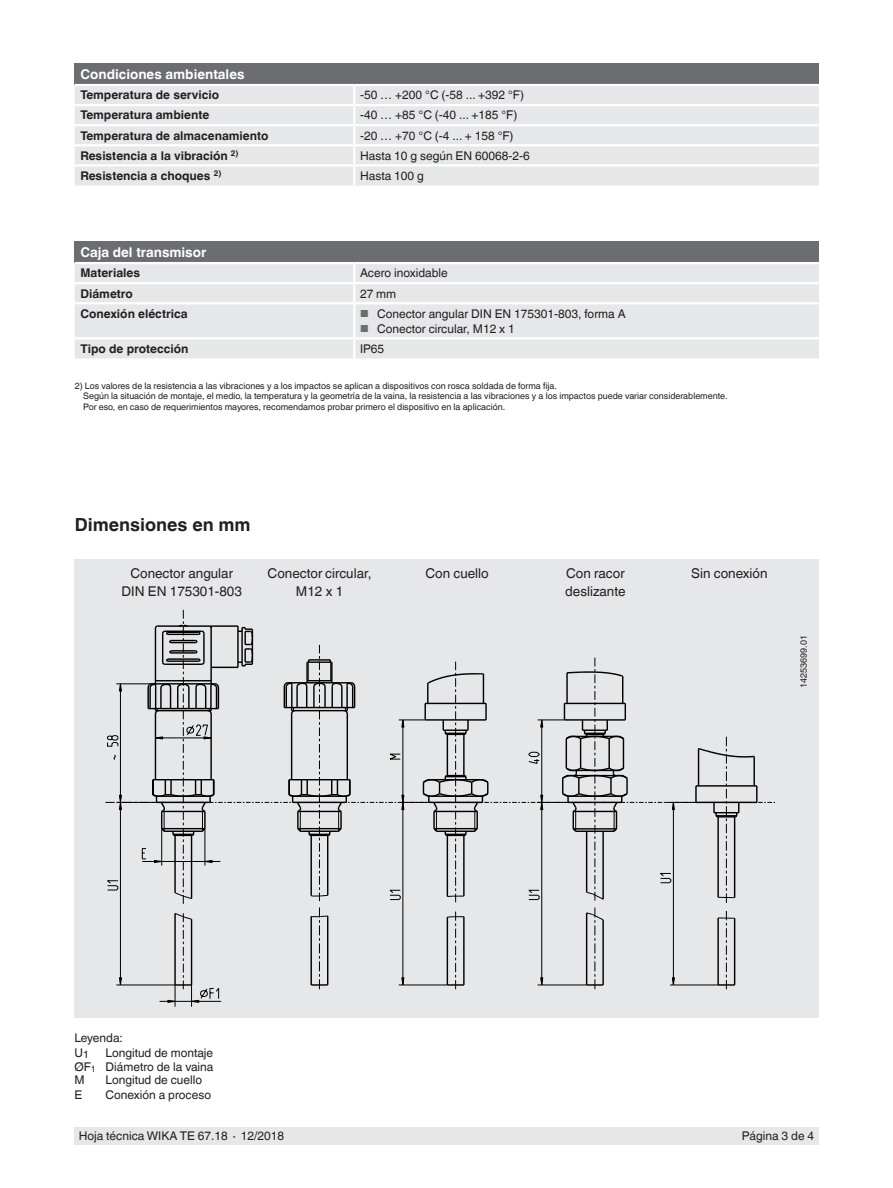
<style>
.page{position:relative;width:893px;height:1188px;background:#fff}
.page>*{position:absolute;margin:0;border:0;box-sizing:border-box;transform-origin:0 0}
.t1{font:700 18px "Helvetica World";color:#231f20}
.t2{font:13.5px/18px "Helvetica World";color:#231f20;text-align:center}
.t3{font:700 13.5px "Helvetica World";color:#fff}
.t4{font:12px/14px "Helvetica World";color:#231f20}
.t5{font:700 12px "Helvetica World";color:#231f20}
.t6{font:9px/10.5px "Helvetica World";color:#231f20}
.s1{font-size:10.2px;color:#6c6d70}
</style>
<div class="page">
<div style="left:74px;top:1128px;width:745px;height:17px;background:#e6e7e9"></div>
<div style="left:75px;top:559px;width:744px;height:459px;background:#e6e7e9"></div>
<svg style="left:105px;top:610px;width:670px;height:397px"></svg>
<div style="left:75px;top:64px;width:744px;height:21px;background:#6c6d70"></div>
<div style="left:75px;top:86px;width:744px;height:100px;background:#e6e7e9"></div>
<hr style="left:75px;top:144px;width:279px;height:2px;background:#fff">
<hr style="left:354px;top:144px;width:465px;height:2px;background:#fff">
<hr style="left:75px;top:164px;width:279px;height:3px;background:#fff">
<hr style="left:75px;top:84px;width:279px;height:2px;background:#fff">
<hr style="left:354px;top:84px;width:465px;height:2px;background:#fff">
<hr style="left:75px;top:104px;width:279px;height:2px;background:#fff">
<hr style="left:354px;top:104px;width:465px;height:2px;background:#fff">
<hr style="left:75px;top:124px;width:279px;height:2px;background:#fff">
<hr style="left:354px;top:124px;width:465px;height:2px;background:#fff">
<hr style="left:354px;top:164px;width:465px;height:3px;background:#fff">
<svg style="left:353px;top:86px;width:2px;height:100px"></svg>
<div style="left:75px;top:242px;width:744px;height:21px;background:#6c6d70"></div>
<div style="left:75px;top:264px;width:744px;height:94px;background:#e6e7e9"></div>
<hr style="left:75px;top:282px;width:279px;height:2px;background:#fff">
<hr style="left:354px;top:282px;width:465px;height:2px;background:#fff">
<svg style="left:353px;top:264px;width:2px;height:38px"></svg>
<hr style="left:75px;top:302px;width:279px;height:2px;background:#fff">
<hr style="left:354px;top:302px;width:465px;height:2px;background:#fff">
<hr style="left:353px;top:304px;width:2px;height:33px;background:#fff">
<hr style="left:75px;top:337px;width:279px;height:2px;background:#fff">
<hr style="left:354px;top:337px;width:465px;height:2px;background:#fff">
<svg style="left:353px;top:339px;width:2px;height:19px"></svg>
<hr style="left:75px;top:262px;width:279px;height:2px;background:#fff">
<hr style="left:354px;top:262px;width:465px;height:2px;background:#fff">
<h2 class="t3" style="left:80px;top:67px;width:166px">Condiciones ambientales</h2>
<h3 class="t5" style="left:80px;top:88px;width:140px">Temperatura de servicio</h3>
<h3 class="t4" style="left:360px;top:88px;width:166px">-50 … +200 °C (-58 ... +392 °F)</h3>
<h3 class="t5" style="left:80px;top:108px;width:130px">Temperatura ambiente</h3>
<h3 class="t4" style="left:360px;top:108px;width:159px">-40 … +85 °C (-40 ... +185 °F)</h3>
<h3 class="t5" style="left:80px;top:128px;width:190px">Temperatura de almacenamiento</h3>
<h3 class="t4" style="left:360px;top:128px;width:155px">-20 … +70 °C (-4 ... + 158 °F)</h3>
<h3 class="t5" style="left:80px;top:148px;width:160px">Resistencia a la vibración <sup>2)</sup></h3>
<h3 class="t4" style="left:360px;top:149px;width:171px">Hasta 10 g según EN 60068-2-6</h3>
<h3 class="t5" style="left:80px;top:169px;width:142px">Resistencia a choques <sup>2)</sup></h3>
<h3 class="t4" style="left:360px;top:169px;width:65px">Hasta 100 g</h3>
<h2 class="t3" style="left:80px;top:245px;width:127px">Caja del transmisor</h2>
<h3 class="t5" style="left:80px;top:266px;width:61px">Materiales</h3>
<h3 class="t4" style="left:360px;top:266px;width:89px">Acero inoxidable</h3>
<h3 class="t5" style="left:80px;top:286px;width:54px">Diámetro</h3>
<h3 class="t4" style="left:360px;top:286px;width:38px">27 mm</h3>
<h3 class="t5" style="left:80px;top:306px;width:109px">Conexión eléctrica</h3>
<h3 class="t4" style="left:360px;top:307px;width:267px"><span class="s1">■</span> Conector angular DIN EN 175301-803, forma A</h3>
<h3 class="t4" style="left:360px;top:322px;width:156px"><span class="s1">■</span> Conector circular, M12 x 1</h3>
<h3 class="t5" style="left:80px;top:342px;width:110px">Tipo de protección</h3>
<h3 class="t4" style="left:360px;top:342px;width:26px">IP65</h3>
<p class="t6" style="left:83px;top:380px;width:646px;text-indent:-9px">2) Los valores de la resistencia a las vibraciones y a los impactos se aplican a dispositivos con rosca soldada de forma fija.<br>Según la situación de montaje, el medio, la temperatura y la geometría de la vaina, la resistencia a las vibraciones y a los impactos puede variar considerablemente.<br>Por eso, en caso de requerimientos mayores, recomendamos probar primero el dispositivo en la aplicación.</p>
<h1 class="t1" style="left:75px;top:514px;width:177px">Dimensiones en mm</h1>
<h2 class="t2" style="left:122px;top:565px;width:122px">Conector angular<br>DIN EN 175301-803</h2>
<h2 class="t2" style="left:268px;top:565px;width:105px">Conector circular,<br>M12 x 1</h2>
<h2 class="t2" style="left:425px;top:565px;width:65px">Con cuello</h2>
<h2 class="t2" style="left:565px;top:565px;width:62px;text-align:left">Con racor deslizante</h2>
<h2 class="t2" style="left:691px;top:565px;width:78px">Sin conexión</h2>
<p class="t6" style="left:798px;top:688px;width:54px;rotate:-90deg">14253699.01</p>
<h3 class="t4" style="left:74px;top:1031px;width:50px">Leyenda:<br>U<sub>1</sub></h3>
<h3 class="t4" style="left:74px;top:1046px;width:141px;text-align:justify;text-indent:31px">Longitud de montaje ØF<sub>1</sub> Diámetro de la vaina M</h3>
<h3 class="t4" style="left:106px;top:1073px;width:98px">Longitud de cuello</h3>
<h3 class="t4" style="left:74px;top:1088px;width:9px">E</h3>
<h3 class="t4" style="left:106px;top:1088px;width:107px">Conexión a proceso</h3>
<h3 class="t4" style="left:79px;top:1129px;width:207px">Hoja técnica WIKA TE 67.18 ∙ 12/2018</h3>
<h3 class="t4" style="left:742px;top:1129px;width:74px">Página 3 de 4</h3>
</div>
